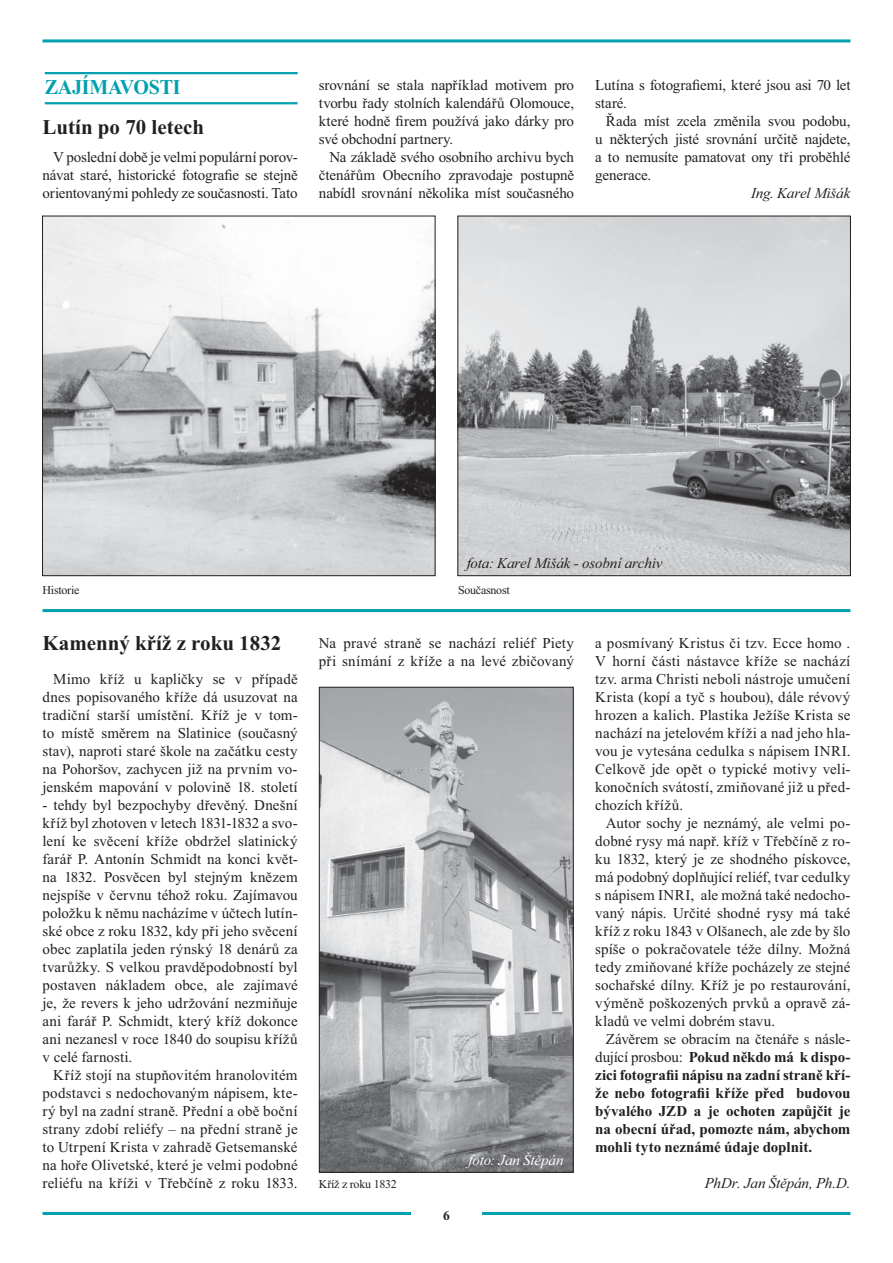
<style>
.page{position:relative;width:893px;height:1263px;background:#fff}
.page>*{position:absolute;margin:0;border:0;box-sizing:border-box;transform-origin:0 0}
.t1{font:700 21px "Times New Roman";color:#231f20}
.t2{font:700 21px "Times New Roman";letter-spacing:-.01em;color:#00a0af;scale:.95 1}
.t3{font:15px/18px "Times New Roman";color:#231f20;text-align:justify}
.t4{font:700 15px/18px "Times New Roman";letter-spacing:-.01em;color:#231f20;text-align:justify}
.t5{font:italic 15px "Times New Roman";letter-spacing:-.01em;color:#231f20}
.t6{font:italic 15px "Times New Roman";letter-spacing:-.015em;color:#fff}
.t7{font:700 13.5px "Times New Roman";color:#231f20}
.t8{font:12px "Times New Roman";letter-spacing:-.02em;color:#231f20}
.s1{font-weight:400}
</style>
<div class="page">
<hr style="left:43px;top:39px;width:807px;height:3px;background:#00a0af">
<hr style="left:43px;top:1212px;width:807px;height:3px;background:#00a0af">
<div style="left:411px;top:1206px;width:71px;height:36px;background:#fff"></div>
<hr style="left:45px;top:72px;width:253px;height:2px;background:#00a0af">
<hr style="left:45px;top:102px;width:253px;height:2px;background:#00a0af">
<img style="left:44px;top:218px;width:389px;height:356px">
<div style="left:42px;top:216px;width:393px;height:360px;border:1px solid #231f20"></div>
<img style="left:459px;top:218px;width:390px;height:356px">
<div style="left:457px;top:216px;width:394px;height:360px;border:1px solid #231f20"></div>
<hr style="left:43px;top:609px;width:807px;height:3px;background:#00a0af">
<img style="left:321px;top:689px;width:251px;height:482px">
<div style="left:319px;top:687px;width:255px;height:486px;border:1px solid #231f20"></div>
<h1 class="t2" style="left:45px;top:80px;width:144px">ZAJÍMAVOSTI</h1>
<h1 class="t1" style="left:43px;top:120px;width:163px">Lutín po 70 letech</h1>
<p class="t3" style="left:43px;top:149px;width:257px;text-indent:11px">V poslední době je velmi populární porov&shy;návat staré, historické fotografie se stejně orientovanými pohledy ze současnosti. Tato</p>
<p class="t3" style="left:319px;top:77px;width:257px">srovnání se stala například motivem pro tvorbu řady stolních kalendářů Olomouce, které hodně firem používá jako dárky pro své obchodní partnery.</p>
<p class="t3" style="left:319px;top:149px;width:257px;text-indent:11px">Na základě svého osobního archivu bych čtenářům Obecního zpravodaje postupně nabídl srovnání několika míst současného</p>
<p class="t3" style="left:595px;top:77px;width:257px">Lutína s fotografiemi, které jsou asi 70 let staré.</p>
<p class="t3" style="left:595px;top:113px;width:257px;text-indent:11px">Řada míst zcela změnila svou podobu, u některých jisté srovnání určitě najdete, a to nemusíte pamatovat ony tři proběhlé generace.</p>
<p class="t5" style="left:751px;top:188px;width:101px">Ing. Karel Mišák</p>
<p class="t5" style="left:467px;top:558px;width:197px">fota: Karel Mišák - osobní archiv</p>
<p class="t8" style="left:43px;top:586px;width:38px">Historie</p>
<p class="t8" style="left:458px;top:586px;width:53px">Současnost</p>
<h1 class="t1" style="left:43px;top:636px;width:240px">Kamenný kříž z roku 1832</h1>
<p class="t3" style="left:43px;top:671px;width:257px;text-indent:11px">Mimo kříž u kapličky se v případě dnes popisovaného kříže dá usuzovat na tradiční starší umístění. Kříž je v tom&shy;to místě směrem na Slatinice (současný stav), naproti staré škole na začátku cesty na Pohoršov, zachycen již na prvním vo&shy;jenském mapování v polovině 18. století</p>
<p class="t3" style="left:43px;top:797px;width:257px">- tehdy byl bezpochyby dřevěný. Dnešní kříž byl zhotoven v letech 1831-1832 a svo&shy;lení ke svěcení kříže obdržel slatinický farář P. Antonín Schmidt na konci květ&shy;na 1832. Posvěcen byl stejným knězem nejspíše v červnu téhož roku. Zajímavou položku k němu nacházíme v účtech lutín&shy;ské obce z roku 1832, kdy při jeho svěcení obec zaplatila jeden rýnský 18 denárů za tvarůžky. S velkou pravděpodobností byl postaven nákladem obce, ale zajímavé je, že revers k jeho udržování nezmiňuje ani farář P. Schmidt, který kříž dokonce ani nezanesl v roce 1840 do soupisu křížů v celé farnosti.</p>
<p class="t3" style="left:43px;top:1067px;width:257px;text-indent:11px">Kříž stojí na stupňovitém hranolovitém podstavci s nedochovaným nápisem, kte&shy;rý byl na zadní straně. Přední a obě boční strany zdobí reliéfy – na přední straně je to Utrpení Krista v zahradě Getsemanské na hoře Olivetské, které je velmi podobné reliéfu na kříži v Třebčíně z roku 1833.</p>
<p class="t3" style="left:319px;top:635px;width:257px">Na pravé straně se nachází reliéf Piety při snímání z kříže a na levé zbičovaný</p>
<p class="t3" style="left:595px;top:635px;width:257px">a posmívaný Kristus či tzv. Ecce homo .<br>V horní části nástavce kříže se nachází tzv. arma Christi neboli nástroje umučení Krista (kopí a tyč s houbou), dále révový hrozen a kalich. Plastika Ježíše Krista se nachází na jetelovém kříži a nad jeho hla&shy;vou je vytesána cedulka s nápisem INRI.<br>Celkově jde opět o typické motivy veli&shy;konočních svátostí, zmiňované již u před&shy;chozích křížů.</p>
<p class="t3" style="left:595px;top:815px;width:257px;text-indent:11px">Autor sochy je neznámý, ale velmi po&shy;dobné rysy má např. kříž v Třebčíně z ro&shy;ku 1832, který je ze shodného pískovce, má podobný doplňující reliéf, tvar cedulky s nápisem INRI, ale možná také nedocho&shy;vaný nápis. Určité shodné rysy má také kříž z roku 1843 v Olšanech, ale zde by šlo spíše o pokračovatele téže dílny. Možná tedy zmiňované kříže pocházely ze stejné sochařské dílny. Kříž je po restaurování, výměně poškozených prvků a opravě zá&shy;kladů ve velmi dobrém stavu.</p>
<p class="t4" style="left:595px;top:1032px;width:257px;text-indent:11px"><span class="s1">Závěrem se obracím na čtenáře s násle&shy;dující prosbou:</span> Pokud někdo má k dispo&shy;zici fotografii nápisu na zadní straně kří&shy;že nebo fotografii kříže před budovou bývalého JZD a je ochoten zapůjčit je na obecní úřad, pomozte nám, abychom mohli tyto neznámé údaje doplnit.</p>
<p class="t5" style="left:705px;top:1178px;width:147px">PhDr. Jan Štěpán, Ph.D.</p>
<p class="t6" style="left:469px;top:1154px;width:97px">foto: Jan Štěpán</p>
<p class="t8" style="left:319px;top:1180px;width:80px">Kříž z roku 1832</p>
<p class="t7" style="left:443px;top:1211px;width:8px">6</p>
</div>
